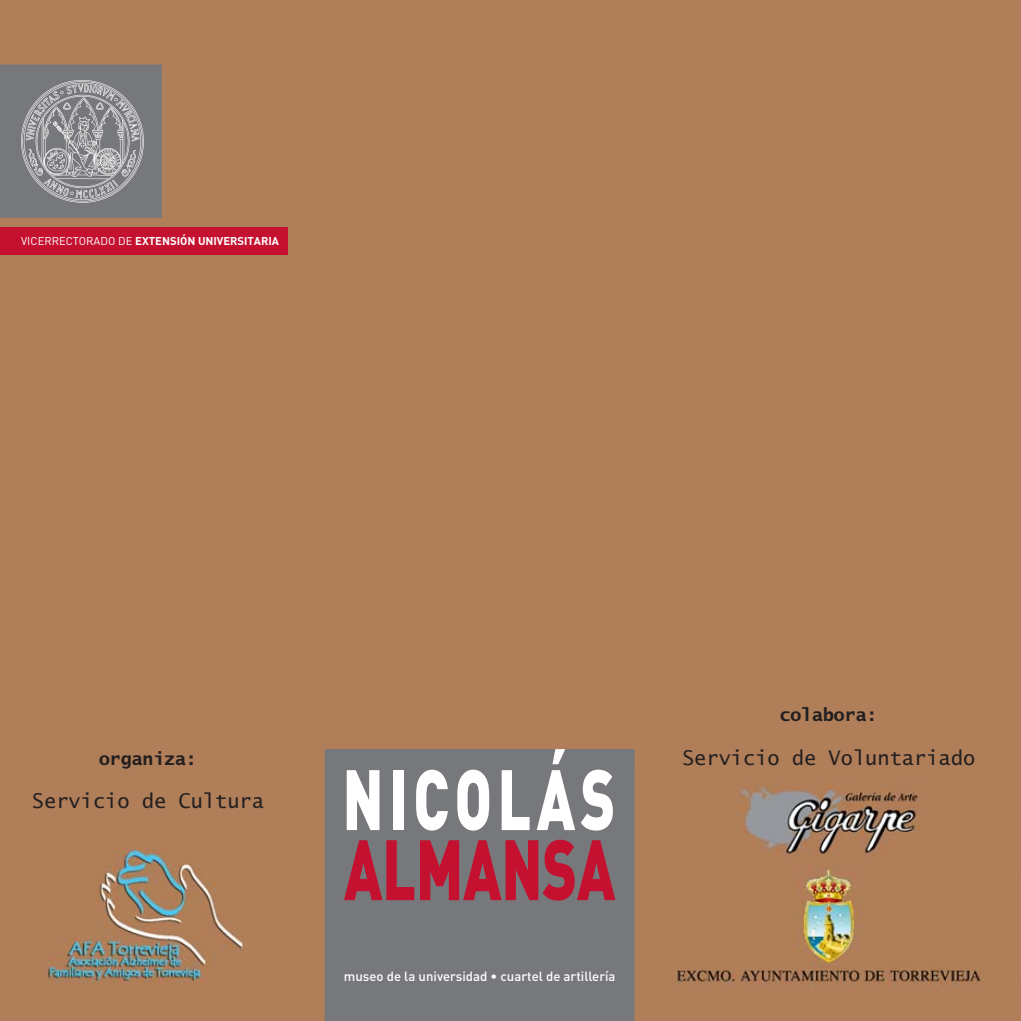
<style>
.page{position:relative;width:1021px;height:1021px;background:#fff}
.page>*{position:absolute;margin:0;border:0;box-sizing:border-box;transform-origin:0 0}
.t1{font:900 84.15px "DIN";letter-spacing:.09em;color:#fff;scale:.7 1}
.t2{font:900 84.15px "DIN";letter-spacing:-.005em;color:#c41130;scale:.7 1}
.t3{font:20.25px "Lucida Sans Typewriter";color:#231f20}
.t4{font:700 18px "Lucida Sans Typewriter";color:#231f20}
.t5{font:500 13.28px "DIN";color:#fff}
.t6{font:700 11.25px "DIN";color:#fff}
.s1{font-weight:400}
</style>
<div class="page">
<div style="left:0;top:0;width:1020px;height:1020px;background:#b07e58"></div>
<div style="left:0;top:65px;width:162px;height:153px;background:#77787b"></div>
<img style="left:21px;top:80px;width:122px;height:122px">
<div style="left:0;top:227px;width:288px;height:28px;background:#c41130"></div>
<div style="left:325px;top:749px;width:309px;height:271px;background:#77787b"></div>
<img style="left:676px;top:866px;width:308px;height:119px">
<img style="left:740px;top:782px;width:179px;height:73px">
<img style="left:99px;top:848px;width:145px;height:102px">
<svg style="left:46px;top:966px;width:157px;height:17px"></svg>
<img style="left:47px;top:935px;width:161px;height:47px">
<svg style="left:1020px;top:741px;width:1px;height:279px"></svg>
<p class="t6" style="left:21px;top:236px;width:259px"><span class="s1">VICERRECTORADO DE</span> EXTENSIÓN UNIVERSITARIA</p>
<h3 class="t4" style="left:99px;top:750px;width:99px">organiza:</h3>
<h2 class="t3" style="left:32px;top:792px;width:234px">Servicio de Cultura</h2>
<h1 class="t1" style="left:342px;top:768px;width:391px">NICOLÁS</h1>
<h1 class="t2" style="left:344px;top:838px;width:389px">ALMANSA</h1>
<p class="t5" style="left:344px;top:971px;width:273px">museo de la universidad • cuartel de artillería</p>
<h3 class="t4" style="left:779px;top:707px;width:99px">colabora:</h3>
<h2 class="t3" style="left:682px;top:749px;width:295px">Servicio de Voluntariado</h2>
</div>
